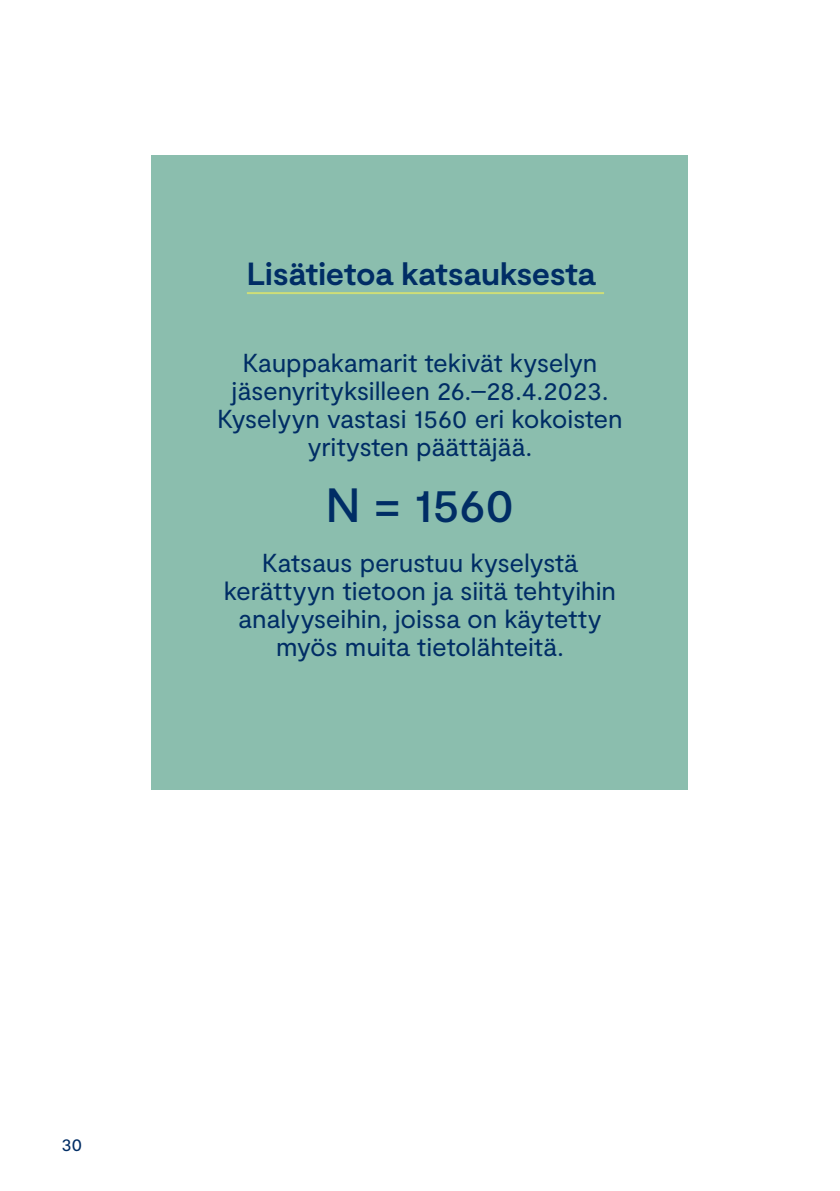
<style>
.page{position:relative;width:840px;height:1191px;background:#fff}
.page>*{position:absolute;margin:0;border:0;box-sizing:border-box;transform-origin:0 0}
.t1{font:500 48px "Moderat";color:#002d65}
.t2{font:700 32px "Moderat";letter-spacing:-.005em;color:#002d65}
.t3{font:26px/28px "Moderat";letter-spacing:-.005em;color:#002d65;text-align:center}
.t4{font:18px "Moderat";color:#002d65}
</style>
<div class="page">
<div style="left:152px;top:155px;width:535px;height:634px;background:#8bbeae"></div>
<hr style="left:247px;top:292px;width:356px;height:2px;background:#cede78">
<p class="t2" style="left:247px;top:255px;width:350px">Lisätietoa katsauksesta</p>
<p class="t3" style="left:217px;top:350px;width:407px">Kauppakamarit tekivät kyselyn jäsenyrityksilleen 26.–28.4.2023.<br>Kyselyyn vastasi 1560 eri kokoisten yritysten päättäjää.</p>
<h1 class="t1" style="left:325px;top:477px;width:190px">N = 1560</h1>
<p class="t3" style="left:224px;top:550px;width:393px">Katsaus perustuu kyselystä kerättyyn tietoon ja siitä tehtyihin analyyseihin, joissa on käytetty myös muita tietolähteitä.</p>
<p class="t4" style="left:61px;top:1134px;width:23px">30</p>
</div>
